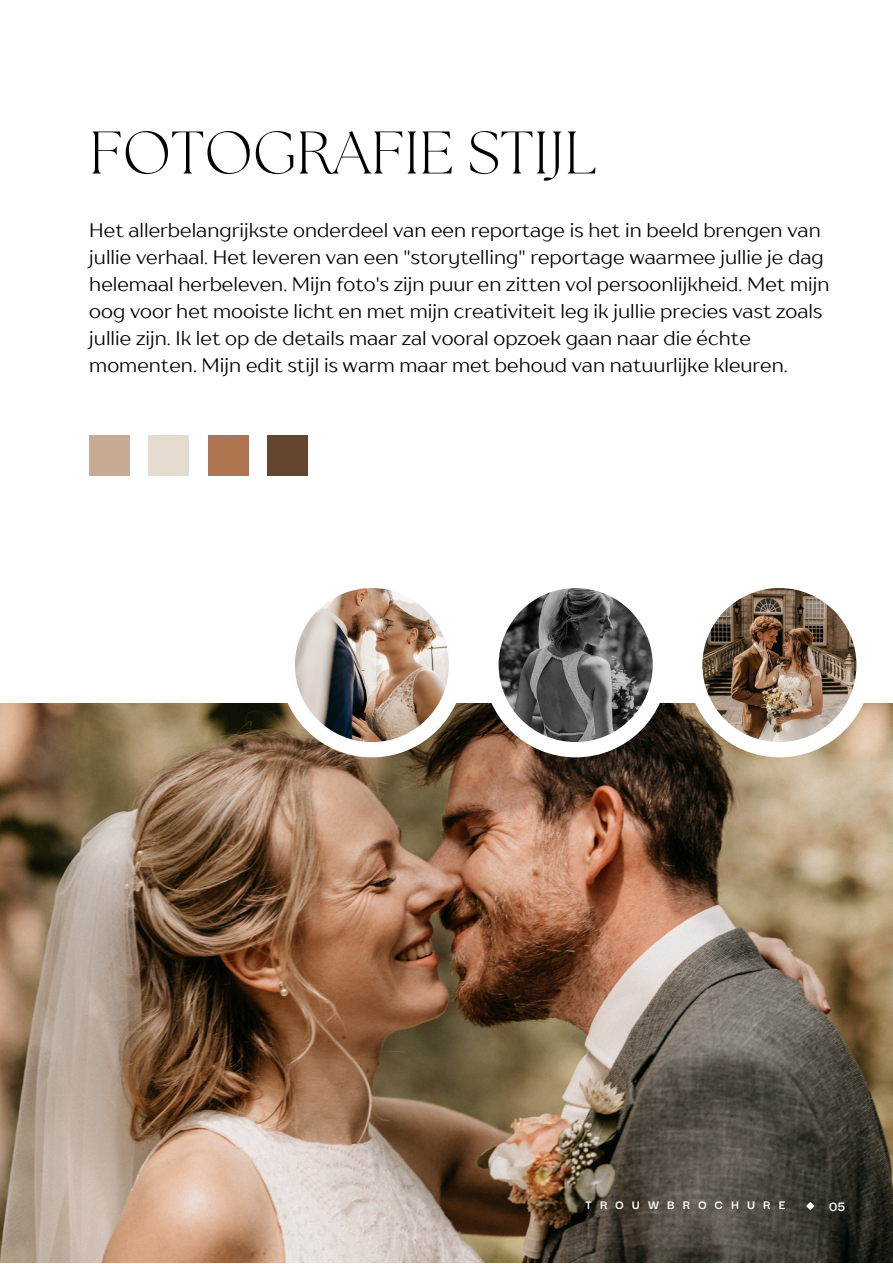
<style>
.page{position:relative;width:893px;height:1264px;background:#fff}
.page>*{position:absolute;margin:0;border:0;box-sizing:border-box;transform-origin:0 0}
.t1{font:300 60px "The Seasons";color:#000}
.t2{font:19.5px/27px "TT Drugs";color:#000}
.t3{font:700 15px "Darker Grotesque";color:#fff}
.t4{font:700 13.5px "Darker Grotesque";letter-spacing:.6em;color:#fff}
</style>
<div class="page">
<img style="left:0;top:703px;width:892px;height:559px">
<div style="left:279px;top:572px;width:185px;height:185px;background:#fff;border-radius:50%"></div>
<div style="left:483px;top:572px;width:185px;height:185px;background:#fff;border-radius:50%"></div>
<div style="left:687px;top:572px;width:184px;height:185px;background:#fff;border-radius:50%"></div>
<div style="left:89px;top:434px;width:41px;height:41px;background:#c8a994"></div>
<div style="left:148px;top:434px;width:41px;height:41px;background:#e4dcd1"></div>
<div style="left:208px;top:434px;width:40px;height:41px;background:#ae744e"></div>
<div style="left:267px;top:434px;width:41px;height:41px;background:#66452e"></div>
<img style="left:295px;top:588px;width:154px;height:154px;border-radius:50%">
<img style="left:498px;top:588px;width:154px;height:154px;border-radius:50%">
<img style="left:702px;top:588px;width:154px;height:154px;border-radius:50%">
<svg style="left:806px;top:1201px;width:8px;height:9px"></svg>
<p class="t1" style="left:89px;top:125px;width:509px">FOTOGRAFIE STIJL</p>
<p class="t2" style="left:89px;top:217px;width:741px">Het allerbelangrijkste onderdeel van een reportage is het in beeld brengen van jullie verhaal. Het leveren van een "storytelling" reportage waarmee jullie je dag helemaal herbeleven. Mijn foto's zijn puur en zitten vol persoonlijkheid. Met mijn oog voor het mooiste licht en met mijn creativiteit leg ik jullie precies vast zoals jullie zijn. Ik let op de details maar zal vooral opzoek gaan naar die échte momenten. Mijn edit stijl is warm maar met behoud van natuurlijke kleuren.</p>
<p class="t4" style="left:585px;top:1194px;width:201px">TROUWBROCHURE</p>
<p class="t3" style="left:829px;top:1195px;width:18px">05</p>
</div>
